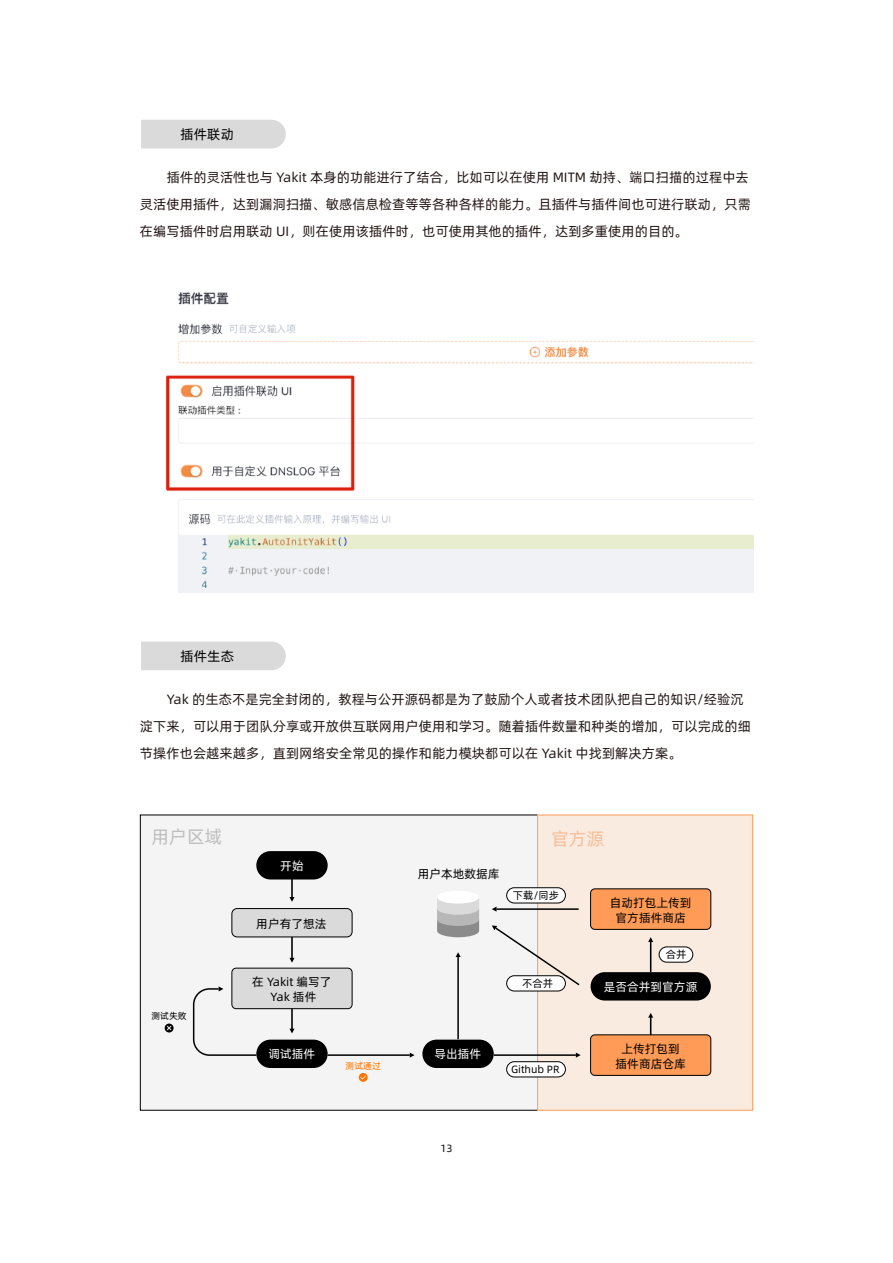
<style>
.page{position:relative;width:893px;height:1263px;background:#fff}
.page>*{position:absolute;margin:0;border:0;box-sizing:border-box;transform-origin:0 0}
.t1{font:18px "Alibaba Pu Hui Ti 2 55 Regular";color:#bebebe}
.t2{font:18px "Alibaba Pu Hui Ti 2 55 Regular";color:#f6be98}
.t3{font:13.5px/27px "Alibaba Pu Hui Ti 2 55 Regular";color:#231815}
.t4{font:13.5px "Alibaba Pu Hui Ti 2 55 Regular";letter-spacing:.01em;color:#000}
.t5{font:11.85px/15px "Alibaba Pu Hui Ti 2 55 Regular";color:#000;text-align:center}
.t6{font:11.85px "Alibaba Pu Hui Ti 2 55 Regular";color:#fff}
.t7{font:10.5px "Alibaba Pu Hui Ti 2 55 Regular";color:#000}
.t8{font:9px "Alibaba Pu Hui Ti 2 55 Regular";color:#000}
.t9{font:9px "Alibaba Pu Hui Ti 2 55 Regular";color:#ff7400}
</style>
<div class="page">
<div style="left:141px;top:120px;width:145px;height:28px;background:#dadada"></div>
<div style="left:141px;top:641px;width:145px;height:29px;background:#dadada"></div>
<img style="left:165px;top:292px;width:588px;height:300px">
<div style="left:140px;top:815px;width:398px;height:295px;background:#f4f4f4"></div>
<div style="left:537px;top:815px;width:216px;height:295px;background:#f9ebe0;border:1px solid #ff9b56"></div>
<div style="left:256px;top:851px;width:72px;height:28px;background:#000;border-radius:14px"></div>
<div style="left:232px;top:908px;width:120px;height:29px;background:#dadada;border-radius:5px"></div>
<div style="left:232px;top:908px;width:120px;height:29px;border:1px solid #000;border-radius:5px"></div>
<div style="left:256px;top:1039px;width:72px;height:29px;background:#000;border-radius:14px"></div>
<div style="left:422px;top:1039px;width:72px;height:29px;background:#000;border-radius:14px"></div>
<div style="left:591px;top:972px;width:120px;height:28px;background:#000;border-radius:14px"></div>
<svg style="left:289px;top:879px;width:5px;height:23px"></svg>
<svg style="left:289px;top:937px;width:5px;height:26px"></svg>
<svg style="left:289px;top:1009px;width:5px;height:24px"></svg>
<svg style="left:648px;top:1013px;width:5px;height:22px"></svg>
<svg style="left:648px;top:937px;width:5px;height:35px"></svg>
<svg style="left:192px;top:986px;width:66px;height:70px"></svg>
<svg style="left:165px;top:1023px;width:9px;height:9px"></svg>
<svg style="left:359px;top:1073px;width:9px;height:9px"></svg>
<svg style="left:410px;top:1052px;width:5px;height:6px"></svg>
<hr style="left:328px;top:1054px;width:82px;height:2px;background:#000">
<svg style="left:576px;top:1052px;width:5px;height:6px"></svg>
<hr style="left:494px;top:1054px;width:82px;height:2px;background:#000">
<svg style="left:456px;top:952px;width:5px;height:5px"></svg>
<hr style="left:457px;top:957px;width:2px;height:82px;background:#000">
<svg style="left:492px;top:906px;width:5px;height:6px"></svg>
<hr style="left:497px;top:908px;width:82px;height:2px;background:#000">
<svg style="left:492px;top:925px;width:88px;height:62px"></svg>
<div style="left:232px;top:968px;width:120px;height:41px;background:#dadada;border-radius:4px"></div>
<div style="left:232px;top:968px;width:120px;height:41px;border:1px solid #000;border-radius:4px"></div>
<div style="left:591px;top:1035px;width:120px;height:40px;background:#ff9b56;border-radius:4px"></div>
<div style="left:590px;top:1035px;width:121px;height:40px;border:1px solid #000;border-radius:4px"></div>
<div style="left:591px;top:889px;width:120px;height:40px;background:#ff9b56;border-radius:4px"></div>
<div style="left:590px;top:889px;width:121px;height:40px;border:1px solid #000;border-radius:4px"></div>
<svg style="left:437px;top:899px;width:42px;height:38px"></svg>
<div style="left:437px;top:891px;width:42px;height:13px;background:#fff;border-radius:50%"></div>
<div style="left:507px;top:1062px;width:58px;height:15px;background:#fff;border-radius:8px"></div>
<div style="left:506px;top:1061px;width:60px;height:16px;border:1px solid #000;border-radius:8px"></div>
<div style="left:507px;top:976px;width:58px;height:15px;background:#fff;border-radius:8px"></div>
<div style="left:506px;top:975px;width:60px;height:16px;border:1px solid #000;border-radius:8px"></div>
<div style="left:507px;top:888px;width:58px;height:15px;background:#fff;border-radius:8px"></div>
<div style="left:506px;top:887px;width:60px;height:16px;border:1px solid #000;border-radius:8px"></div>
<div style="left:659px;top:947px;width:34px;height:15px;background:#fff;border-radius:8px"></div>
<div style="left:659px;top:947px;width:34px;height:15px;border:1px solid #000;border-radius:8px"></div>
<p class="t4" style="left:180px;top:125px;width:55px">插件联动</p>
<p class="t3" style="left:140px;top:163px;width:613px;text-indent:27px">插件的灵活性也与 Yakit 本身的功能进行了结合，比如可以在使用 MITM 劫持、端口扫描的过程中去灵活使用插件，达到漏洞扫描、敏感信息检查等等各种各样的能力。且插件与插件间也可进行联动，只需在编写插件时启用联动 UI，则在使用该插件时，也可使用其他的插件，达到多重使用的目的。</p>
<p class="t4" style="left:180px;top:646px;width:55px">插件生态</p>
<p class="t3" style="left:140px;top:684px;width:613px;text-indent:27px">Yak 的生态不是完全封闭的，教程与公开源码都是为了鼓励个人或者技术团队把自己的知识/经验沉淀下来，可以用于团队分享或开放供互联网用户使用和学习。随着插件数量和种类的增加，可以完成的细节操作也会越来越多，直到网络安全常见的操作和能力模块都可以在 Yakit 中找到解决方案。</p>
<h1 class="t1" style="left:151px;top:823px;width:72px">用户区域</h1>
<h1 class="t2" style="left:551px;top:825px;width:55px">官方源</h1>
<p class="t6" style="left:280px;top:857px;width:25px">开始</p>
<p class="t5" style="left:256px;top:915px;width:72px">用户有了想法</p>
<p class="t5" style="left:418px;top:865px;width:83px">用户本地数据库</p>
<p class="t7" style="left:513px;top:887px;width:48px">下载/同步</p>
<p class="t5" style="left:610px;top:895px;width:83px">自动打包上传到官方插件商店</p>
<p class="t7" style="left:666px;top:946px;width:22px">合并</p>
<p class="t8" style="left:151px;top:1009px;width:37px">测试失败</p>
<p class="t5" style="left:252px;top:974px;width:81px">在 Yakit 编写了</p>
<p class="t6" style="left:604px;top:977px;width:95px">是否合并到官方源</p>
<p class="t5" style="left:271px;top:989px;width:47px">Yak 插件</p>
<p class="t7" style="left:522px;top:976px;width:32px">不合并</p>
<p class="t6" style="left:268px;top:1045px;width:48px">调试插件</p>
<p class="t6" style="left:434px;top:1045px;width:48px">导出插件</p>
<p class="t9" style="left:345px;top:1059px;width:37px">测试通过</p>
<p class="t7" style="left:440px;top:1140px;width:14px">13</p>
<p class="t7" style="left:511px;top:1061px;width:50px">Github PR</p>
<p class="t5" style="left:616px;top:1041px;width:72px">上传打包到插件商店仓库</p>
</div>
